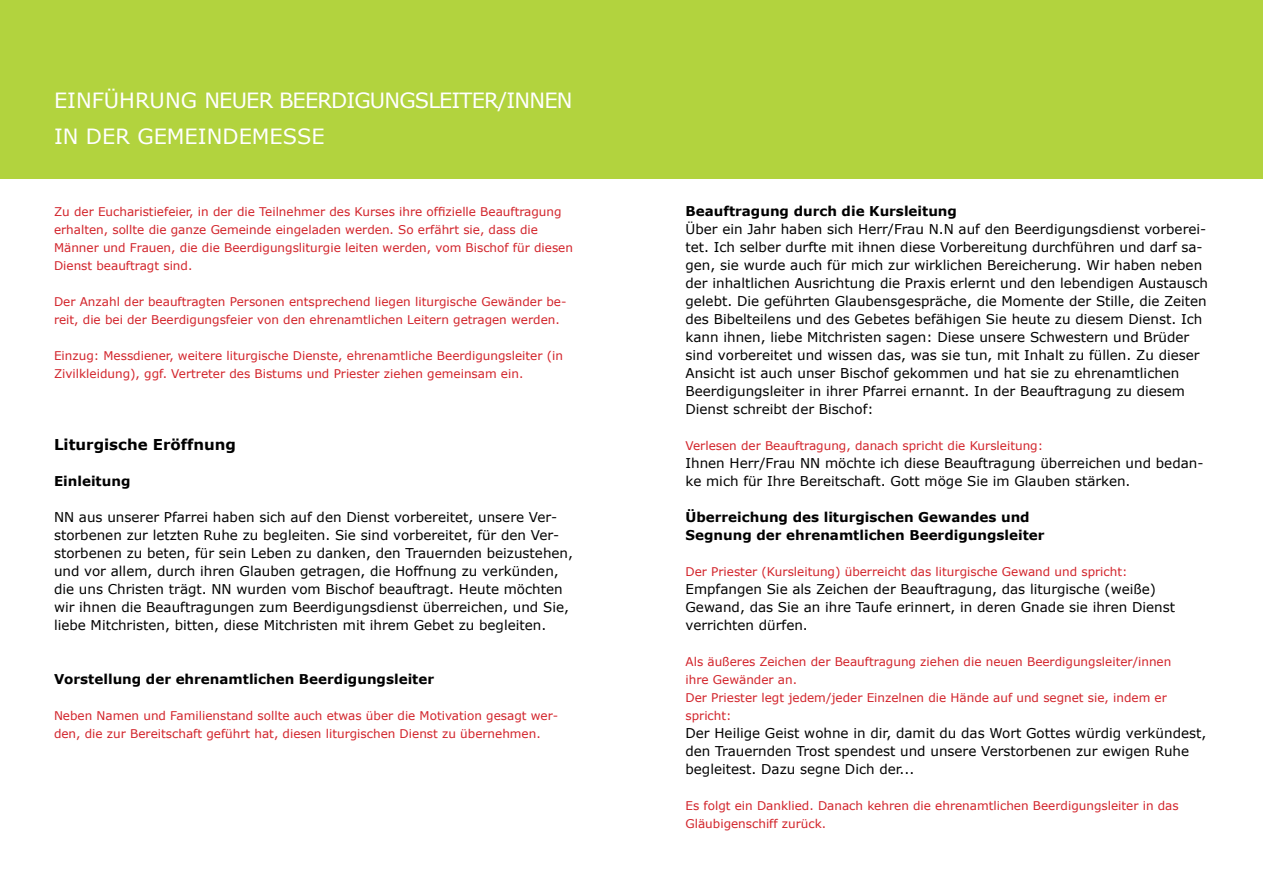
<style>
.page{position:relative;width:1263px;height:893px;background:#fff}
.page>*{position:absolute;margin:0;border:0;box-sizing:border-box;transform-origin:0 0}
.t1{font:21px "Verdana";color:#fff}
.t2{font:700 15px "Verdana";color:#000}
.t3{font:13.5px/18px "Verdana";color:#000}
.t4{font:700 13.5px/18px "Verdana";color:#000}
.t5{font:12px/18px "Verdana";color:#d2232a}
</style>
<div class="page">
<div style="left:0;top:0;width:1263px;height:178px;background:#b2d33e"></div>
<h1 class="t1" style="left:54px;top:86px;width:252px">EINführung neuer Beerdig</h1>
<h1 class="t1" style="left:370px;top:86px;width:29px">ungsleiter</h1>
<h1 class="t1" style="left:498px;top:86px;width:32px">/Innen</h1>
<h1 class="t1" style="left:54px;top:122px;width:47px">In der</h1>
<h1 class="t1" style="left:137px;top:122px;width:32px">Gemeindemesse</h1>
<p class="t5" style="left:54px;top:203px;width:520px">Zu der Eucharistiefeier, in der die Teilnehmer des Kurses ihre offizielle Beauftragung erhalten, sollte die ganze Gemeinde eingeladen werden. So erfährt sie, dass die Männer und Frauen, die die Beerdigungsliturgie leiten werden, vom Bischof für diesen Dienst beauftragt sind.</p>
<p class="t5" style="left:54px;top:293px;width:514px">Der Anzahl der beauftragten Personen entsprechend liegen liturgische Gewänder be&shy;reit, die bei der Beerdigungsfeier von den ehrenamtlichen Leitern getragen werden.</p>
<p class="t5" style="left:54px;top:347px;width:511px">Einzug: Messdiener, weitere liturgische Dienste, ehrenamtliche Beerdigungsleiter (in<br>Zivilkleidung), ggf. Vertreter des Bistums und Priester ziehen gemeinsam ein.</p>
<p class="t2" style="left:54px;top:434px;width:183px">Liturgische Eröffnung</p>
<p class="t4" style="left:54px;top:472px;width:78px">Einleitung</p>
<p class="t3" style="left:54px;top:508px;width:521px">NN aus unserer Pfarrei haben sich auf den Dienst vorbereitet, unsere Ver&shy;storbenen zur letzten Ruhe zu begleiten. Sie sind vorbereitet, für den Ver&shy;storbenen zu beten, für sein Leben zu danken, den Trauernden beizustehen, und vor allem, durch ihren Glauben getragen, die Hoffnung zu verkünden, die uns Christen trägt. NN wurden vom Bischof beauftragt. Heute möchten wir ihnen die Beauftragungen zum Beerdigungsdienst überreichen, und Sie, liebe Mitchristen, bitten, diese Mitchristen mit ihrem Gebet zu begleiten.</p>
<p class="t4" style="left:54px;top:670px;width:382px">Vorstellung der ehrenamtlichen Beerdigungsleiter</p>
<p class="t5" style="left:54px;top:707px;width:506px">Neben Namen und Familienstand sollte auch etwas über die Motivation gesagt wer&shy;den, die zur Bereitschaft geführt hat, diesen liturgischen Dienst zu übernehmen.</p>
<p class="t4" style="left:685px;top:202px;width:273px">Beauftragung durch die Kursleitung</p>
<p class="t3" style="left:685px;top:220px;width:524px">Ü ber ein Jahr haben sich Herr/Frau N.N auf den Beerdigungsdienst vorberei&shy;tet. Ich selber durfte mit ihnen diese Vorbereitung durchführen und darf sa&shy;gen, sie wurde auch für mich zur wirklichen Bereicherung. Wir haben neben der inhaltlichen Ausrichtung die Praxis erlernt und den lebendigen Austausch gelebt. Die geführten Glaubensgespräche, die Momente der Stille, die Zeiten des Bibelteilens und des Gebetes befähigen Sie heute zu diesem Dienst. Ich kann ihnen, liebe Mitchristen sagen: Diese unsere Schwestern und Brüder sind vorbereitet und wissen das, was sie tun, mit Inhalt zu füllen. Zu dieser Ansicht ist auch unser Bischof gekommen und hat sie zu ehrenamtlichen Beerdigungsleiter in ihrer Pfarrei ernannt. In der Beauftragung zu diesem Dienst schreibt der Bischof:</p>
<p class="t5" style="left:685px;top:437px;width:359px">Verlesen der Beauftragung, danach spricht die Kursleitung:</p>
<p class="t3" style="left:685px;top:454px;width:519px">Ihnen Herr/Frau NN möchte ich diese Beauftragung überreichen und bedan&shy;ke mich für Ihre Bereitschaft. Gott möge Sie im Glauben stärken.</p>
<p class="t4" style="left:685px;top:508px;width:361px">Überreichung des liturgischen Gewandes und<br>Segnung der ehrenamtlichen Beerdigungsleiter</p>
<p class="t5" style="left:685px;top:563px;width:444px">Der Priester (Kursleitung) überreicht das liturgische Gewand und spricht:</p>
<p class="t3" style="left:685px;top:580px;width:491px">Empfangen Sie als Zeichen der Beauftragung, das liturgische (weiße)<br>Gewand, das Sie an ihre Taufe erinnert, in deren Gnade sie ihren Dienst verrichten dürfen.</p>
<p class="t5" style="left:685px;top:653px;width:487px">Als äußeres Zeichen der Beauftragung ziehen die neuen Beerdigungsleiter/innen ihre Gewänder an.<br>Der Priester legt jedem/jeder Einzelnen die Hände auf und segnet sie, indem er spricht:</p>
<p class="t3" style="left:685px;top:724px;width:522px">Der Heilige Geist wohne in dir, damit du das Wort Gottes würdig verkündest, den Trauernden Trost spendest und unsere Verstorbenen zur ewigen Ruhe begleitest. Dazu segne Dich der...</p>
<p class="t5" style="left:685px;top:797px;width:495px">Es folgt ein Danklied. Danach kehren die ehrenamtlichen Beerdigungsleiter in das<br>Gläubigenschiff zurück.</p>
</div>
